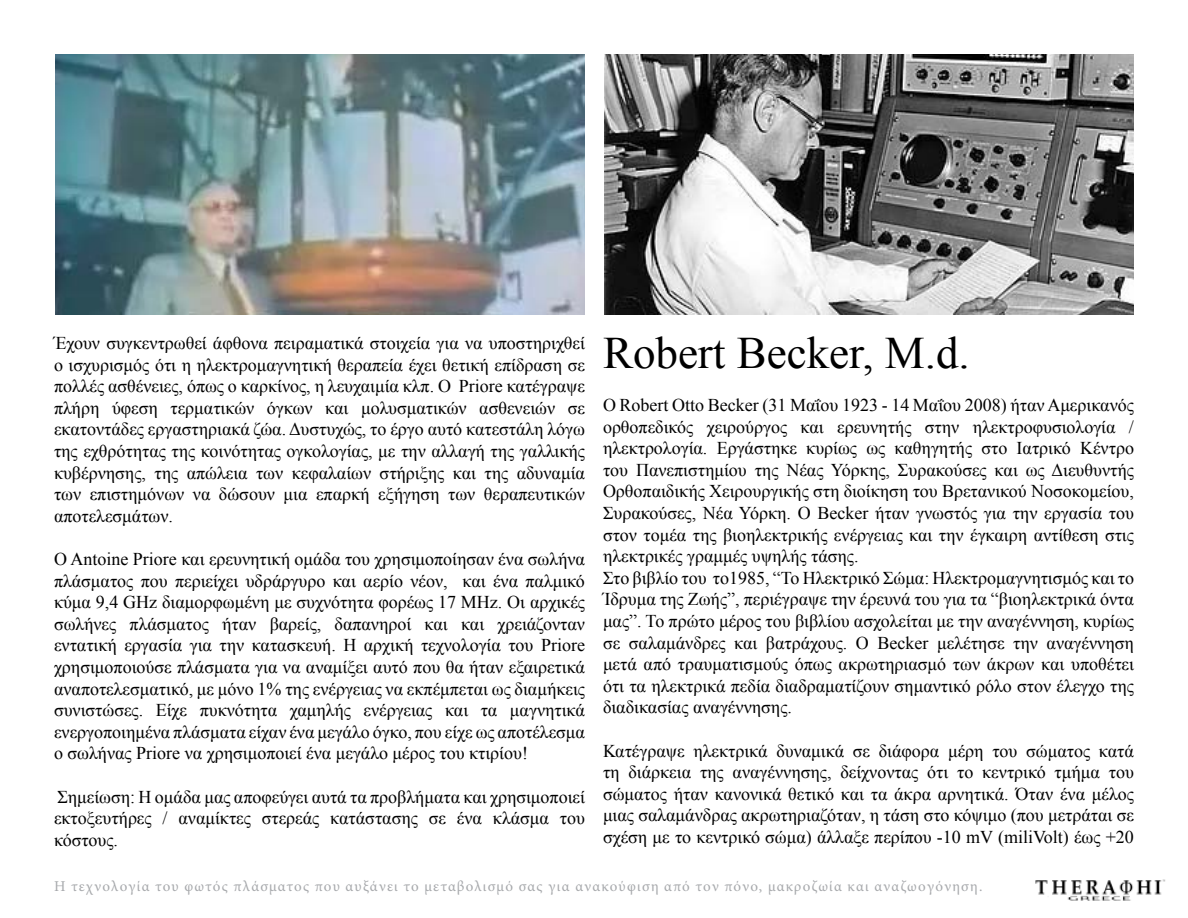
<style>
.page{position:relative;width:1188px;height:918px;background:#fff}
.page>*{position:absolute;margin:0;border:0;box-sizing:border-box;transform-origin:0 0}
.t1{font:45px "Times New Roman";color:#000}
.t2{font:18px/21.6px "Times New Roman";color:#000;text-align:justify}
.t3{font:15px "Minion Pro";letter-spacing:.075em;color:#a7a9ac}
</style>
<div class="page">
<img style="left:1035px;top:880px;width:130px;height:21px">
<img style="left:55px;top:54px;width:530px;height:260px">
<img style="left:604px;top:54px;width:530px;height:260px">
<p class="t2" style="left:54px;top:332px;width:533px">Έχουν συγκεντρωθεί άφθονα πειραματικά στοιχεία για να υποστηριχθεί ο ισχυρισμός ότι η ηλεκτρομαγνητική θεραπεία έχει θετική επίδραση σε πολλές ασθένειες, όπως ο καρκίνος, η λευχαιμία κλπ. Ο Priore κατέγραψε πλήρη ύφεση τερματικών όγκων και μολυσματικών ασθενειών σε εκατοντάδες εργαστηριακά ζώα. Δυστυχώς, το έργο αυτό κατεστάλη λόγω της εχθρότητας της κοινότητας ογκολογίας, με την αλλαγή της γαλλικής κυβέρνησης, της απώλεια των κεφαλαίων στήριξης και της αδυναμία των επιστημόνων να δώσουν μια επαρκή εξήγηση των θεραπευτικών αποτελεσμάτων.</p>
<p class="t2" style="left:54px;top:548px;width:533px">Ο Antoine Priore και ερευνητική ομάδα του χρησιμοποίησαν ένα σωλήνα πλάσματος που περιείχει υδράργυρο και αερίο νέον, και ένα παλμικό κύμα 9,4 GHz διαμορφωμένη με συχνότητα φορέως 17 MHz. Οι αρχικές σωλήνες πλάσματος ήταν βαρείς, δαπανηροί και και χρειάζονταν εντατική εργασία για την κατασκευή. Η αρχική τεχνολογία του Priore χρησιμοποιούσε πλάσματα για να αναμίξει αυτό που θα ήταν εξαιρετικά αναποτελεσματικό, με μόνο 1% της ενέργειας να εκπέμπεται ως διαμήκεις συνιστώσες. Είχε πυκνότητα χαμηλής ενέργειας και τα μαγνητικά ενεργοποιημένα πλάσματα είχαν ένα μεγάλο όγκο, που είχε ως αποτέλεσμα ο σωλήνας Priore να χρησιμοποιεί ένα μεγάλο μέρος του κτιρίου!</p>
<p class="t2" style="left:54px;top:786px;width:532px">Σημείωση: Η ομάδα μας αποφεύγει αυτά τα προβλήματα και χρησιμοποιεί εκτοξευτήρες / αναμίκτες στερεάς κατάστασης σε ένα κλάσμα του κόστους.</p>
<h1 class="t1" style="left:603px;top:322px;width:368px">Robert Becker, M.d.</h1>
<p class="t2" style="left:603px;top:394px;width:533px;text-align:left">Ο Robert Otto Becker (31 Μαΐου 1923 - 14 Μαΐου 2008) ήταν Αμερικανός ορθοπεδικός χειρούργος και ερευνητής στην ηλεκτροφυσιολογία / ηλεκτρολογία. Εργάστηκε κυρίως ως καθηγητής στο Ιατρικό Κέντρο του Πανεπιστημίου της Νέας Υόρκης, Συρακούσες και ως Διευθυντής Ορθοπαιδικής Χειρουργικής στη διοίκηση του Βρετανικού Νοσοκομείου, Συρακούσες, Νέα Υόρκη. Ο Becker ήταν γνωστός για την εργασία του στον τομέα της βιοηλεκτρικής ενέργειας και την έγκαιρη αντίθεση στις ηλεκτρικές γραμμές υψηλής τάσης.<br>Στο βιβλίο του το1985, “Το Ηλεκτρικό Σώμα: Ηλεκτρομαγνητισμός και το Ίδρυμα της Ζωής”, περιέγραψε την έρευνά του για τα “βιοηλεκτρικά όντα μας”. Το πρώτο μέρος του βιβλίου ασχολείται με την αναγέννηση, κυρίως σε σαλαμάνδρες και βατράχους. Ο Becker μελέτησε την αναγέννηση μετά από τραυματισμούς όπως ακρωτηριασμό των άκρων και υποθέτει ότι τα ηλεκτρικά πεδία διαδραματίζουν σημαντικό ρόλο στον έλεγχο της διαδικασίας αναγέννησης.</p>
<p class="t2" style="left:603px;top:739px;width:533px">Κατέγραψε ηλεκτρικά δυναμικά σε διάφορα μέρη του σώματος κατά τη διάρκεια της αναγέννησης, δείχνοντας ότι το κεντρικό τμήμα του σώματος ήταν κανονικά θετικό και τα άκρα αρνητικά. Όταν ένα μέλος μιας σαλαμάνδρας ακρωτηριαζόταν, η τάση στο κόψιμο (που μετράται σε σχέση με το κεντρικό σώμα) άλλαξε περίπου -10 mV (miliVolt) έως +20</p>
<p class="t3" style="left:54px;top:876px;width:930px">Η τεχνολογία του φωτός πλάσματος που αυξάνει το μεταβολισμό σας για ανακούφιση από τον πόνο, μακροζωία και αναζωογόνηση.</p>
</div>
